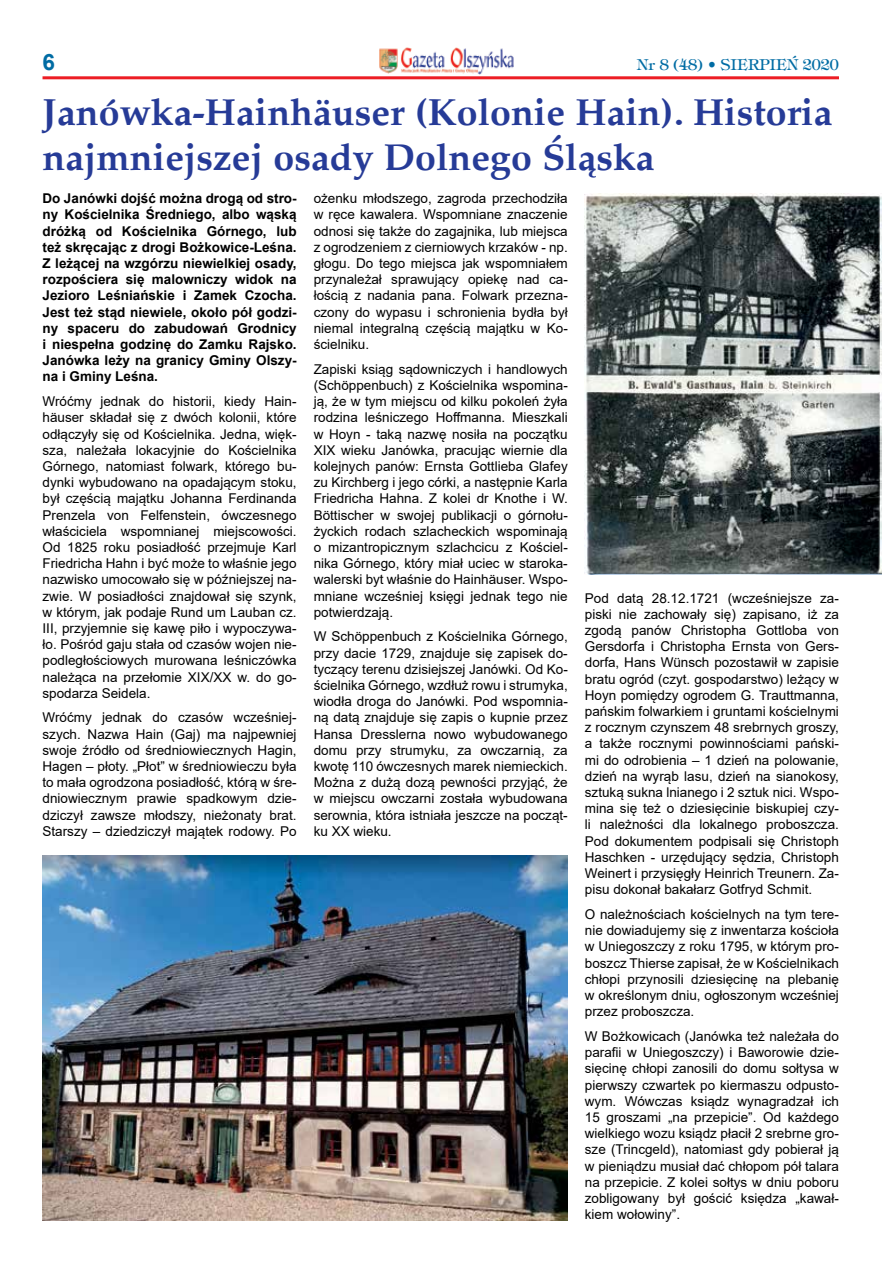
<style>
.page{position:relative;width:893px;height:1263px;background:#fff}
.page>*{position:absolute;margin:0;border:0;box-sizing:border-box;transform-origin:0 0}
.t1{font:700 37.5px/45px "Palm Springs";color:#263b97}
.t2{font:700 22.5px "Arial";color:#006ca4}
.t3{font:15px "Timpani";color:#006ca4}
.t4{font:13.5px/16.2px "Arial";color:#000;text-align:justify}
.t5{font:700 13.5px/16.2px "Arial";color:#000;text-align:justify}
</style>
<div class="page">
<img style="left:379px;top:47px;width:135px;height:28px">
<hr style="left:43px;top:76px;width:796px;height:3px;background:#ed1d24">
<img style="left:43px;top:855px;width:525px;height:365px">
<img style="left:585px;top:193px;width:296px;height:381px">
<h2 class="t2" style="left:43px;top:47px;width:14px">6</h2>
<p class="t3" style="left:637px;top:55px;width:203px">Nr 8 (48) • SIERPIEŃ 2020</p>
<h1 class="t1" style="left:43px;top:90px;width:791px">Janówka-Hainhäuser (Kolonie Hain). Historia najmniejszej osady Dolnego Śląska</h1>
<p class="t4" style="left:314px;top:190px;width:256px">ożenku młodszego, zagroda przechodziła w ręce kawalera. Wspomniane znaczenie odnosi się także do zagajnika, lub miejsca z ogrodzeniem z cierniowych krzaków - np. głogu. Do tego miejsca jak wspomniałem przynależał sprawujący opiekę nad ca&shy;łością z nadania pana. Folwark przezna&shy;czony do wypasu i schronienia bydła był niemal integralną częścią majątku w Ko&shy;ścielniku.</p>
<p class="t4" style="left:314px;top:361px;width:256px">Zapiski ksiąg sądowniczych i handlowych (Schöppenbuch) z Kościelnika wspomina&shy;ją, że w tym miejscu od kilku pokoleń żyła rodzina leśniczego Hoffmanna. Mieszkali w Hoyn - taką nazwę nosiła na początku XIX wieku Janówka, pracując wiernie dla kolejnych panów: Ernsta Gottlieba Glafey zu Kirchberg i jego córki, a następnie Karla Friedricha Hahna. Z kolei dr Knothe i W.<br>Böttischer w swojej publikacji o górnołu&shy;życkich rodach szlacheckich wspominają o mizantropicznym szlachcicu z Kościel&shy;nika Górnego, który miał uciec w staroka&shy;walerski byt właśnie do Hainhäuser. Wspo&shy;mniane wcześniej księgi jednak tego nie potwierdzają.</p>
<p class="t4" style="left:314px;top:628px;width:256px">W Schöppenbuch z Kościelnika Górnego, przy dacie 1729, znajduje się zapisek do&shy;tyczący terenu dzisiejszej Janówki. Od Ko&shy;ścielnika Górnego, wzdłuż rowu i strumyka, wiodła droga do Janówki. Pod wspomnia&shy;ną datą znajduje się zapis o kupnie przez Hansa Dresslerna nowo wybudowanego domu przy strumyku, za owczarnią, za kwotę 110 ówczesnych marek niemieckich.<br>Można z dużą dozą pewności przyjąć, że w miejscu owczarni została wybudowana serownia, która istniała jeszcze na począt&shy;ku XX wieku.</p>
<p class="t5" style="left:43px;top:190px;width:256px">Do Janówki dojść można drogą od stro&shy;ny Kościelnika Średniego, albo wąską dróżką od Kościelnika Górnego, lub też skręcając z drogi Bożkowice-Leśna.<br>Z leżącej na wzgórzu niewielkiej osady, rozpościera się malowniczy widok na Jezioro Leśniańskie i Zamek Czocha.<br>Jest też stąd niewiele, około pół godzi&shy;ny spaceru do zabudowań Grodnicy i niespełna godzinę do Zamku Rajsko.<br>Janówka leży na granicy Gminy Olszy&shy;na i Gminy Leśna.</p>
<p class="t4" style="left:43px;top:393px;width:256px">Wróćmy jednak do historii, kiedy Hain&shy;häuser składał się z dwóch kolonii, które odłączyły się od Kościelnika. Jedna, więk&shy;sza, należała lokacyjnie do Kościelnika Górnego, natomiast folwark, którego bu&shy;dynki wybudowano na opadającym stoku, był częścią majątku Johanna Ferdinanda Prenzela von Felfenstein, ówczesnego właściciela wspomnianej miejscowości.<br>Od 1825 roku posiadłość przejmuje Karl Friedricha Hahn i być może to właśnie jego nazwisko umocowało się w późniejszej na&shy;zwie. W posiadłości znajdował się szynk, w którym, jak podaje Rund um Lauban cz.<br>III, przyjemnie się kawę piło i wypoczywa&shy;ło. Pośród gaju stała od czasów wojen nie&shy;podległościowych murowana leśniczówka należąca na przełomie XIX/XX w. do go&shy;spodarza Seidela.</p>
<p class="t4" style="left:43px;top:709px;width:256px">Wróćmy jednak do czasów wcześniej&shy;szych. Nazwa Hain (Gaj) ma najpewniej swoje źródło od średniowiecznych Hagin, Hagen – płoty. „Płot” w średniowieczu była to mała ogrodzona posiadłość, którą w śre&shy;dniowiecznym prawie spadkowym dzie&shy;dziczył zawsze młodszy, nieżonaty brat.<br>Starszy – dziedziczył majątek rodowy. Po</p>
<p class="t4" style="left:585px;top:590px;width:256px">Pod datą 28.12.1721 (wcześniejsze za&shy;piski nie zachowały się) zapisano, iż za zgodą panów Christopha Gottloba von Gersdorfa i Christopha Ernsta von Gers&shy;dorfa, Hans Wünsch pozostawił w zapisie bratu ogród (czyt. gospodarstwo) leżący w Hoyn pomiędzy ogrodem G. Trauttmanna, pańskim folwarkiem i gruntami kościelnymi z rocznym czynszem 48 srebrnych groszy, a także rocznymi powinnościami pański&shy;mi do odrobienia – 1 dzień na polowanie, dzień na wyrąb lasu, dzień na sianokosy, sztuką sukna lnianego i 2 sztuk nici. Wspo&shy;mina się też o dziesięcinie biskupiej czy&shy;li należności dla lokalnego proboszcza.<br>Pod dokumentem podpisali się Christoph Haschken - urzędujący sędzia, Christoph Weinert i przysięgły Heinrich Treunern. Za&shy;pisu dokonał bakałarz Gotfryd Schmit.</p>
<p class="t4" style="left:585px;top:906px;width:256px">O należnościach kościelnych na tym tere&shy;nie dowiadujemy się z inwentarza kościoła w Uniegoszczy z roku 1795, w którym pro&shy;boszcz Thierse zapisał, że w Kościelnikach chłopi przynosili dziesięcinę na plebanię w określonym dniu, ogłoszonym wcześniej przez proboszcza.</p>
<p class="t4" style="left:585px;top:1028px;width:256px">W Bożkowicach (Janówka też należała do parafii w Uniegoszczy) i Baworowie dzie&shy;sięcinę chłopi zanosili do domu sołtysa w pierwszy czwartek po kiermaszu odpusto&shy;wym. Wówczas ksiądz wynagradzał ich 15 groszami „na przepicie”. Od każdego wielkiego wozu ksiądz płacił 2 srebrne gro&shy;sze (Trincgeld), natomiast gdy pobierał ją w pieniądzu musiał dać chłopom pół talara na przepicie. Z kolei sołtys w dniu poboru zobligowany był gościć księdza „kawał&shy;kiem wołowiny”.</p>
</div>
